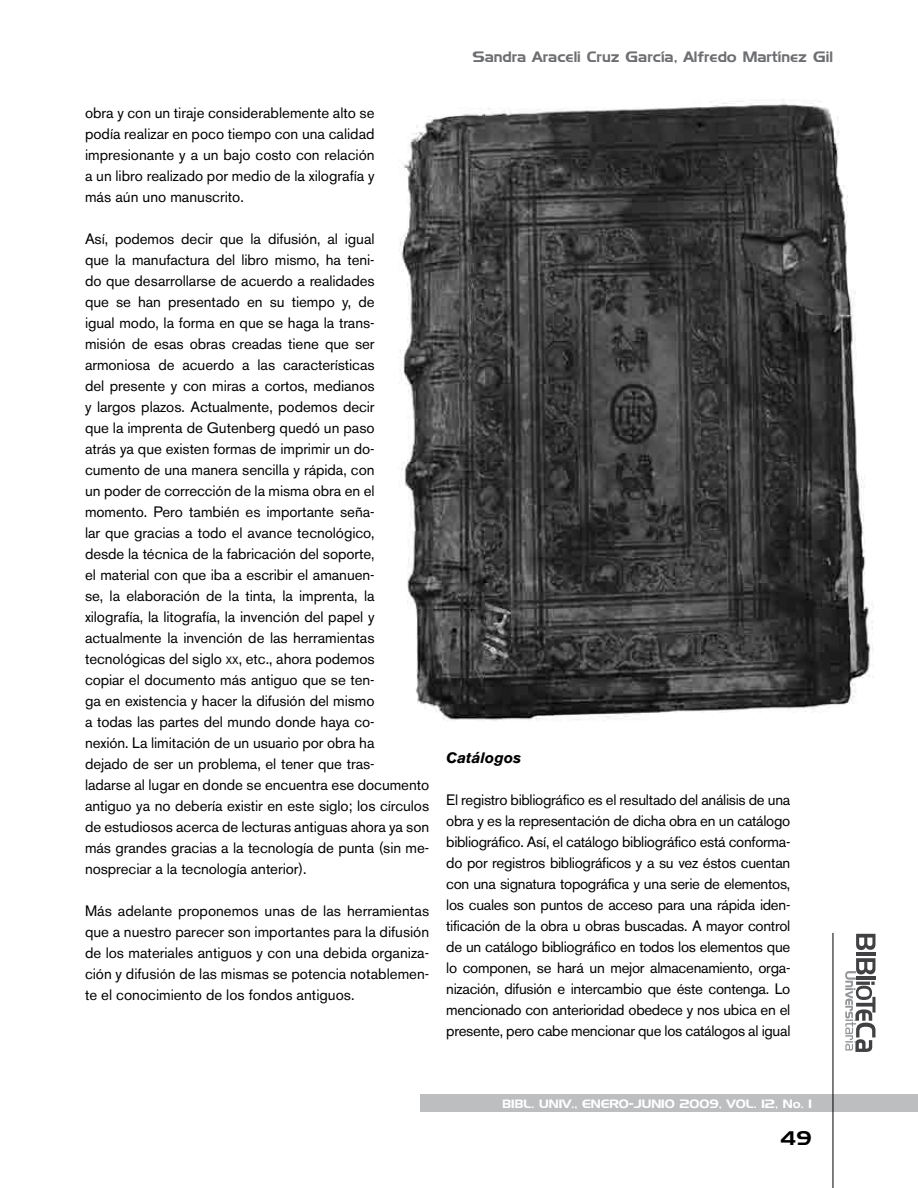
<style>
.page{position:relative;width:918px;height:1188px;background:#fff}
.page>*{position:absolute;margin:0;border:0;box-sizing:border-box;transform-origin:0 0}
.t1{font:19.5px "Denmark";color:#000}
.t2{font:15px/21px "Akzidenz Grotesk BE";letter-spacing:-.005em;color:#000;text-align:justify}
.t3{font:15px "Denmark";color:#6d6e71}
.t4{font:italic 700 15px "Akzidenz Grotesk BE";color:#000}
.t5{font:12px "Denmark";color:#fff}
.s1{font-size:10.5px}
</style>
<div class="page">
<div style="left:421px;top:1094px;width:497px;height:17px;background:#bcbec0"></div>
<hr style="left:833px;top:933px;width:1px;height:255px;background:#000">
<svg style="left:856px;top:934px;width:19px;height:16px"></svg>
<hr style="left:856px;top:952px;width:19px;height:4px;background:#414042">
<svg style="left:845px;top:958px;width:30px;height:94px"></svg>
<img style="left:400px;top:99px;width:474px;height:622px">
<p class="t2" style="left:85px;top:102px;width:291px">obra y con un tiraje considerablemente alto se podía realizar en poco tiempo con una calidad impresionante y a un bajo costo con relación a un libro realizado por medio de la xilografía y más aún uno manuscrito.</p>
<p class="t2" style="left:85px;top:228px;width:346px;text-align:left">Así, podemos decir que la difusión, al igual<br>que la manufactura del libro mismo, ha teni-<br>do que desarrollarse de acuerdo a realidades<br>que se han presentado en su tiempo y, de<br>igual modo, la forma en que se haga la trans-<br>misión de esas obras creadas tiene que ser armoniosa de acuerdo a las características<br>del presente y con miras a cortos, medianos<br>y largos plazos. Actualmente, podemos decir<br>que la imprenta de Gutenberg quedó un paso<br>atrás ya que existen formas de imprimir un do&shy;cumento de una manera sencilla y rápida, con<br>un poder de corrección de la misma obra en el momento. Pero también es importante seña-<br>lar que gracias a todo el avance tecnológico,<br>desde la técnica de la fabricación del soporte,<br>el material con que iba a escribir el amanuen-<br>se, la elaboración de la tinta, la imprenta, la xilografía, la litografía, la invención del papel y actualmente la invención de las herramientas tecnológicas del siglo <span class="s1">xx</span>, etc., ahora podemos<br>copiar el documento más antiguo que se ten-<br>ga en existencia y hacer la difusión del mismo<br>a todas las partes del mundo donde haya co-<br>nexión. La limitación de un usuario por obra ha<br>dejado de ser un problema, el tener que tras-<br>ladarse al lugar en donde se encuentra ese documento antiguo ya no debería existir en este siglo; los círculos de estudiosos acerca de lecturas antiguas ahora ya son más grandes gracias a la tecnología de punta (sin me&shy;nospreciar a la tecnología anterior).</p>
<p class="t2" style="left:85px;top:900px;width:346px">Más adelante proponemos unas de las herramientas que a nuestro parecer son importantes para la difusión de los materiales antiguos y con una debida organiza&shy;ción y difusión de las mismas se potencia notablemen&shy;te el conocimiento de los fondos antiguos.</p>
<p class="t3" style="left:472px;top:48px;width:362px">Sandra Araceli Cruz García, Alfredo Martínez Gil</p>
<p class="t4" style="left:446px;top:749px;width:77px">Catálogos</p>
<p class="t2" style="left:446px;top:789px;width:346px">El registro bibliográfico es el resultado del análisis de una obra y es la representación de dicha obra en un catálogo bibliográfico. Así, el catálogo bibliográfico está conforma&shy;do por registros bibliográficos y a su vez éstos cuentan con una signatura topográfica y una serie de elementos, los cuales son puntos de acceso para una rápida iden&shy;tificación de la obra u obras buscadas. A mayor control de un catálogo bibliográfico en todos los elementos que lo componen, se hará un mejor almacenamiento, orga&shy;nización, difusión e intercambio que éste contenga. Lo mencionado con anterioridad obedece y nos ubica en el presente, pero cabe mencionar que los catálogos al igual</p>
<p class="t5" style="left:503px;top:1096px;width:311px">BIBL. UNIV., ENERO-JUNIO 2009, VOL. 12, No. 1</p>
<h1 class="t1" style="left:780px;top:1127px;width:33px">49</h1>
</div>
